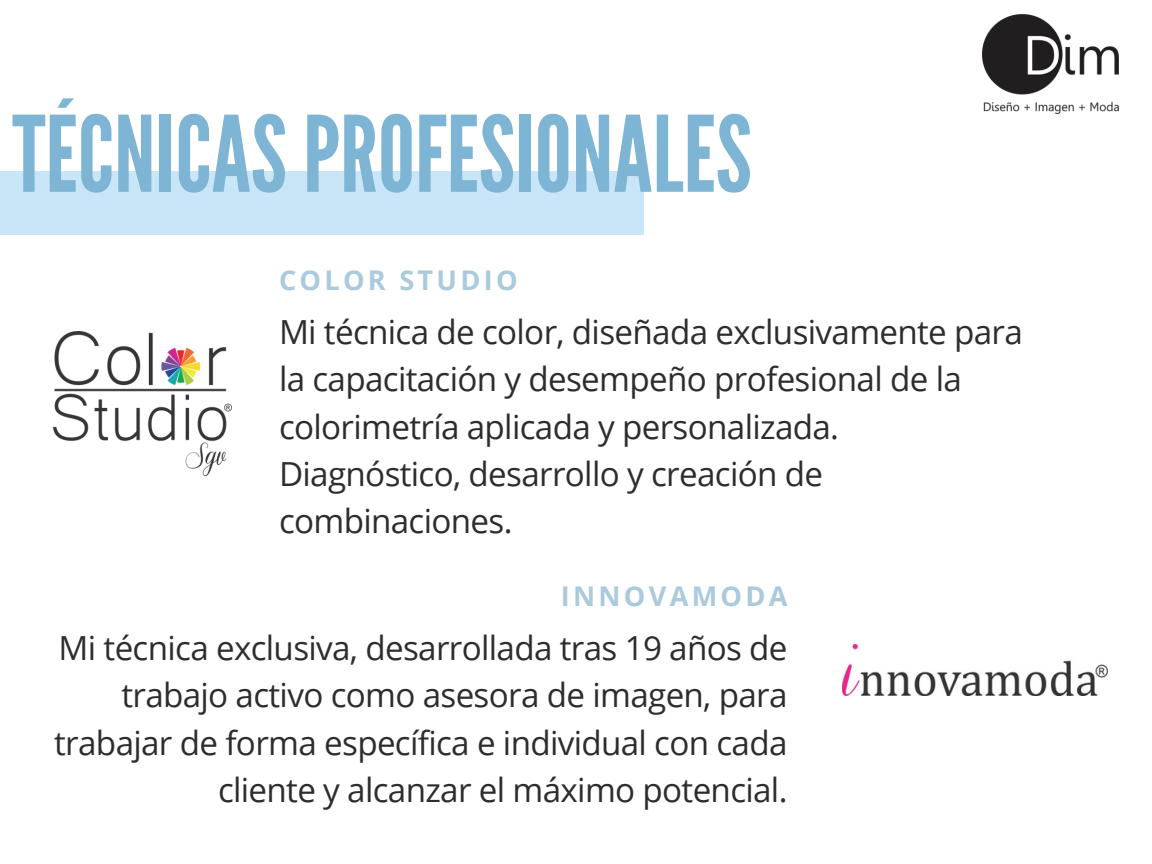
<style>
.page{position:relative;width:1152px;height:864px;background:#fff}
.page>*{position:absolute;margin:0;border:0;box-sizing:border-box;transform-origin:0 0}
.t1{font:105px "League Gothic";color:#7eb4d4}
.t2{font:33.15px/47.2px "Open Sans";letter-spacing:-.02em;color:#2e2c2f}
.t3{font:700 27.15px "Open Sans";letter-spacing:.12em;color:#abcadc}
</style>
<div class="page">
<div style="left:0;top:171px;width:643px;height:63px;background:#c8e6f8"></div>
<img style="left:54px;top:331px;width:178px;height:144px">
<img style="left:842px;top:645px;width:266px;height:50px">
<img style="left:982px;top:15px;width:137px;height:99px">
<h1 class="t1" style="left:12px;top:94px;width:741px">TÉCNICASPROFESIONALES</h1>
<p class="t3" style="left:279px;top:261px;width:240px">COLOR STUDIO</p>
<p class="t2" style="left:279px;top:308px;width:745px">Mi técnica de color, diseñada exclusivamente para la capacitación y desempeño profesional de la colorimetría aplicada y personalizada.<br>Diagnóstico, desarrollo y creación de combinaciones.</p>
<p class="t3" style="left:561px;top:577px;width:228px">INNOVAMODA</p>
<h2 class="t2" style="left:54px;top:624px;width:735px;text-align:right">Mi técnica exclusiva, desarrollada tras 19 años de trabajo activo como asesora de imagen, para trabajar de forma específica e individual con cada cliente y alcanzar el máximo potencial.</h2>
</div>
